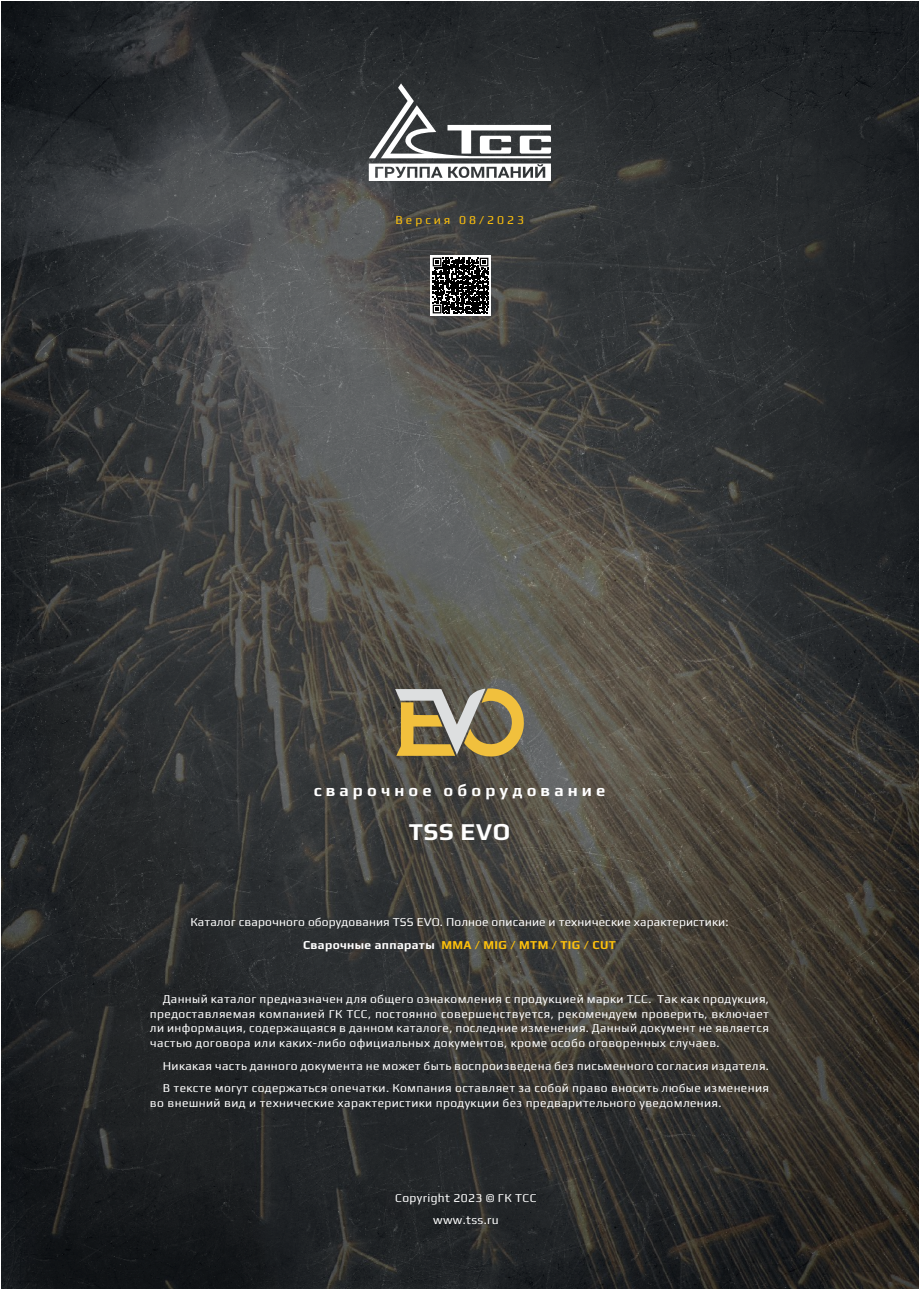
<style>
.page{position:relative;width:919px;height:1289px;background:#fff}
.page>*{position:absolute;margin:0;border:0;box-sizing:border-box;transform-origin:0 0}
.t1{font:700 24px "Play";letter-spacing:.03em;color:#fff}
.t2{font:700 16.5px "Play";letter-spacing:.25em;color:#fff}
.t3{font:12px/14.4px "Play";letter-spacing:.03em;color:#fff;text-align:center}
.t4{font:12px/23px "Play";letter-spacing:.01em;color:#fff;text-align:center}
.t5{font:12px "Play";letter-spacing:.25em;color:#fec10c}
.s1{font-weight:700}
.s2{font-weight:700;color:#fec10c}
</style>
<div class="page">
<img style="left:1px;top:1px;width:917px;height:1287px">
<svg style="left:395px;top:688px;width:129px;height:68px;background:#a49263"></svg>
<svg style="left:430px;top:255px;width:61px;height:61px"></svg>
<svg style="left:432px;top:258px;width:56px;height:55px"></svg>
<svg style="left:369px;top:83px;width:182px;height:98px"></svg>
<p class="t5" style="left:395px;top:211px;width:130px">Версия 08/2023</p>
<h2 class="t2" style="left:313px;top:779px;width:293px">cварочное оборудование</h2>
<h1 class="t1" style="left:409px;top:814px;width:103px">TSS EVO</h1>
<p class="t4" style="left:190px;top:909px;width:539px">Каталог сварочного оборудования TSS EVO. Полное описание и технические характеристики:<br><span class="s1">Сварочные аппараты</span> <span class="s2">MMA / MIG / MTM / TIG / CUT</span></p>
<p class="t3" style="left:150px;top:991px;width:620px;text-align:justify;text-indent:13px">Данный каталог предназначен для общего ознакомления с продукцией марки ТСС. Так как продукция, предоставляемая компанией ГК ТСС, постоянно совершенствуется, рекомендуем проверить, включает ли информация, содержащаяся в данном каталоге, последние изменения. Данный документ не является частью договора или каких-либо официальных документов, кроме особо оговоренных случаев.</p>
<p class="t3" style="left:163px;top:1053px;width:607px;line-height:23px;text-align:left">Никакая часть данного документа не может быть воспроизведена без письменного согласия издателя.<br>В тексте могут содержаться опечатки. Компания оставляет за собой право вносить любые изменения</p>
<p class="t3" style="left:150px;top:1094px;width:573px">во внешний вид и технические характеристики продукции без предварительного уведомления.</p>
<p class="t3" style="left:395px;top:1185px;width:143px;line-height:22.4px">Copyright 2023 © ГК ТСС www.tss.ru</p>
</div>
